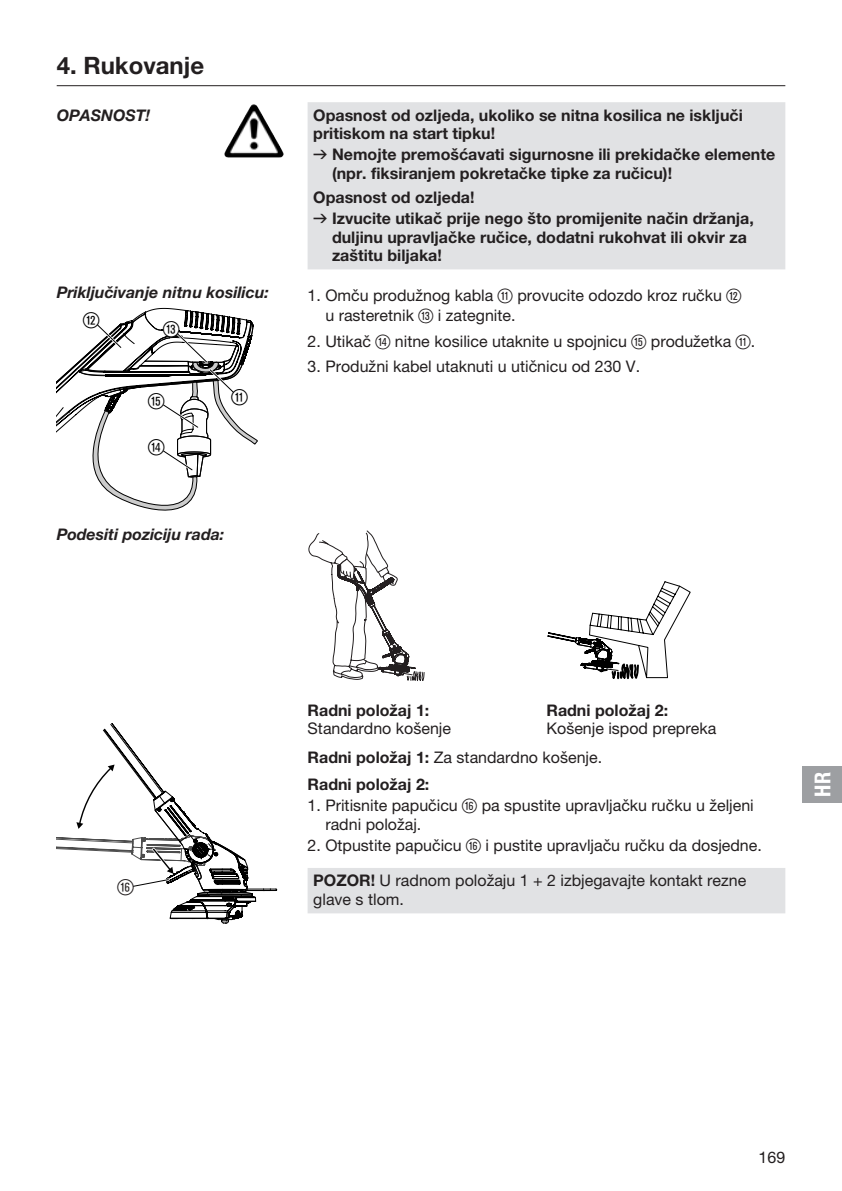
<style>
.page{position:relative;width:842px;height:1191px;background:#fff}
.page>*{position:absolute;margin:0;border:0;box-sizing:border-box;transform-origin:0 0}
.t1{font:700 24px "GARDENA Pro";color:#231f20}
.t2{font:22px/46px "Ziffernim Kreisund Quadrat BQ";color:#000}
.t3{font:22px "GARDENA Pro Bo Cond";color:#fff}
.t4{font:22px "Ziffernim Kreisund Quadrat BQ";color:#231f20}
.t5{font:16px/27.8px "GARDENA Pro";color:#231f20}
.t6{font:700 16px/18.4px "GARDENA Pro";color:#231f20}
.t7{font:italic 700 16px "GARDENA Pro";color:#231f20}
.s1{font-family:"Formdruck";font-weight:400}
.s2{font-family:"Ziffernim Kreisund Quadrat BQ";font-size:20px}
.s3{font-weight:700}
</style>
<div class="page">
<svg style="left:308px;top:102px;width:477px;height:811px"></svg>
<hr style="left:57px;top:85px;width:728px;height:1px;background:#231f20">
<img style="left:226px;top:104px;width:27px;height:45px">
<svg style="left:57px;top:307px;width:201px;height:204px"></svg>
<svg style="left:57px;top:723px;width:220px;height:201px"></svg>
<svg style="left:308px;top:530px;width:119px;height:157px"></svg>
<svg style="left:547px;top:580px;width:144px;height:107px"></svg>
<div style="left:802px;top:766px;width:40px;height:36px;background:#9d9fa2"></div>
<h1 class="t1" style="left:57px;top:50px;width:149px">4. Rukovanje</h1>
<p class="t7" style="left:57px;top:105px;width:95px">OPASNOST!</p>
<p class="t6" style="left:313px;top:105px;width:431px">Opasnost od ozljeda, ukoliko se nitna kosilica ne isključi pritiskom na start tipku!</p>
<p class="t6" style="left:332px;top:145px;width:445px;text-indent:-19px"><span class="s1">v</span> Nemojte premošćavati sigurnosne ili prekidačke elemente (npr. fiksiranjem pokretačke tipke za ručicu)!</p>
<p class="t6" style="left:313px;top:186px;width:442px;line-height:21.2px">Opasnost od ozljeda!<br><span class="s1">v</span> Izvucite utikač prije nego što promijenite način držanja,</p>
<p class="t6" style="left:332px;top:227px;width:416px">duljinu upravljačke ručice, dodatni rukohvat ili okvir za zaštitu biljaka!</p>
<p class="t7" style="left:57px;top:282px;width:214px">Priključivanje nitnu kosilicu:</p>
<h2 class="t2" style="left:83px;top:297px;width:18px">W</h2>
<p class="t5" style="left:325px;top:285px;width:418px;line-height:20px;text-indent:-18px">1. Omču produžnog kabla <span class="s2">Q</span> provucite odozdo kroz ručku <span class="s2">W </span>u rasteretnik <span class="s2">E</span> i zategnite.</p>
<p class="t5" style="left:308px;top:327px;width:449px">2. Utikač <span class="s2">R</span> nitne kosilice utaknite u spojnicu <span class="s2">T</span> produžetka <span class="s2">Q</span>.</p>
<p class="t5" style="left:308px;top:352px;width:334px">3. Produžni kabel utaknuti u utičnicu od 230 V.</p>
<h2 class="t2" style="left:163px;top:306px;width:18px">E</h2>
<h2 class="t2" style="left:148px;top:379px;width:18px">T<br>R</h2>
<h2 class="t2" style="left:232px;top:374px;width:18px">Q</h2>
<p class="t7" style="left:57px;top:524px;width:169px">Podesiti poziciju rada:</p>
<h2 class="t4" style="left:117px;top:874px;width:18px">Z</h2>
<p class="t6" style="left:546px;top:700px;width:123px">Radni položaj 2:</p>
<p class="t5" style="left:308px;top:714px;width:410px;text-indent:239px">Košenje ispod prepreka<br><span class="s3">Radni položaj 1:</span> Za standardno košenje.<br><span class="s3">Radni položaj 2:</span></p>
<p class="t5" style="left:325px;top:796px;width:430px;line-height:18.4px;text-indent:-18px">1. Pritisnite papučicu <span class="s2">Z</span> pa spustite upravljačku ručku u željeni radni položaj.</p>
<p class="t5" style="left:308px;top:831px;width:456px">2. Otpustite papučicu <span class="s2">Z</span> i pustite upravljaču ručku da dosjedne.</p>
<p class="t5" style="left:313px;top:871px;width:435px;line-height:18.4px"><span class="s3">POZOR!</span> U radnom položaju 1 + 2 izbjegavajte kontakt rezne glave s tlom.</p>
<p class="t6" style="left:308px;top:700px;width:123px">Radni položaj 1:</p>
<p class="t5" style="left:308px;top:714px;width:145px">Standardno košenje</p>
<h2 class="t3" style="left:809px;top:796px;width:26px;rotate:-90deg">HR</h2>
<p class="t5" style="left:759px;top:1142px;width:28px">169</p>
</div>
